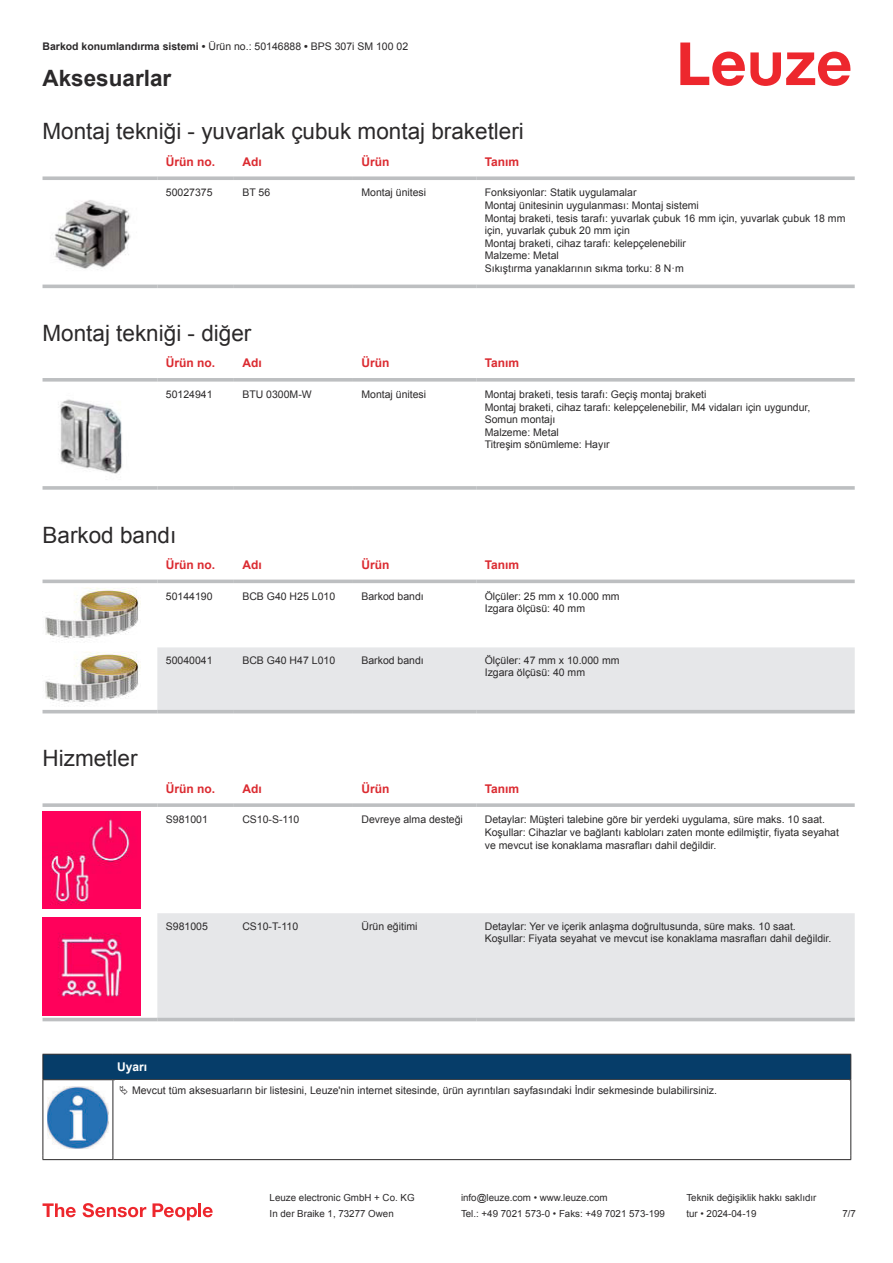
<style>
.page{position:relative;width:893px;height:1263px;background:#fff}
.page>*{position:absolute;margin:0;border:0;box-sizing:border-box;transform-origin:0 0}
.t1{font:22.5px "Arial";color:#2b292a}
.t2{font:700 22.5px "Arial";color:#2b292a}
.t3{font:700 12px "Arial";color:#db2a30}
.t4{font:700 12px "Arial";color:#fff}
.t5{font:10.5px/12.6px "Arial";color:#2b292a}
.t6{font:9.75px "Arial";color:#2b292a}
.s1{font-weight:700}
</style>
<div class="page">
<svg style="left:680px;top:43px;width:170px;height:43px"></svg>
<svg style="left:43px;top:284px;width:812px;height:1px"></svg>
<svg style="left:43px;top:176px;width:114px;height:4px"></svg>
<svg style="left:157px;top:176px;width:77px;height:4px"></svg>
<svg style="left:234px;top:176px;width:119px;height:4px"></svg>
<svg style="left:353px;top:176px;width:123px;height:4px"></svg>
<svg style="left:476px;top:176px;width:379px;height:4px;background:#c4c6c8"></svg>
<hr style="left:43px;top:285px;width:114px;height:3px;background:#bdbfc1">
<hr style="left:157px;top:285px;width:77px;height:3px;background:#bdbfc1">
<hr style="left:234px;top:285px;width:119px;height:3px;background:#bdbfc1">
<hr style="left:353px;top:285px;width:123px;height:3px;background:#bdbfc1">
<hr style="left:476px;top:285px;width:379px;height:3px;background:#bdbfc1">
<img style="left:53px;top:200px;width:78px;height:70px">
<svg style="left:43px;top:378px;width:114px;height:4px"></svg>
<svg style="left:157px;top:378px;width:77px;height:4px"></svg>
<svg style="left:234px;top:378px;width:119px;height:4px"></svg>
<svg style="left:353px;top:378px;width:123px;height:4px"></svg>
<svg style="left:476px;top:378px;width:379px;height:4px;background:#c3c5c7"></svg>
<svg style="left:43px;top:486px;width:114px;height:4px"></svg>
<hr style="left:157px;top:486px;width:77px;height:4px;background:#c5c7c8">
<svg style="left:234px;top:486px;width:119px;height:4px"></svg>
<svg style="left:353px;top:486px;width:123px;height:4px"></svg>
<hr style="left:476px;top:486px;width:379px;height:4px;background:#c5c7c8">
<img style="left:58px;top:399px;width:64px;height:75px">
<svg style="left:43px;top:579px;width:812px;height:135px"></svg>
<div style="left:157px;top:647px;width:698px;height:63px;background:#e6e7e9"></div>
<hr style="left:43px;top:580px;width:114px;height:3px;background:#bdbfc1">
<hr style="left:157px;top:580px;width:77px;height:3px;background:#bdbfc1">
<hr style="left:234px;top:580px;width:119px;height:3px;background:#bdbfc1">
<hr style="left:353px;top:580px;width:123px;height:3px;background:#bdbfc1">
<hr style="left:476px;top:580px;width:379px;height:3px;background:#bdbfc1">
<hr style="left:43px;top:710px;width:114px;height:3px;background:#bdbfc1">
<hr style="left:157px;top:710px;width:77px;height:3px;background:#bdbfc1">
<hr style="left:234px;top:710px;width:119px;height:3px;background:#bdbfc1">
<hr style="left:353px;top:710px;width:123px;height:3px;background:#bdbfc1">
<hr style="left:476px;top:710px;width:379px;height:3px;background:#bdbfc1">
<img style="left:43px;top:587px;width:97px;height:56px">
<img style="left:43px;top:652px;width:97px;height:55px">
<svg style="left:43px;top:811px;width:812px;height:211px"></svg>
<div style="left:157px;top:913px;width:698px;height:105px;background:#e6e7e9"></div>
<svg style="left:43px;top:803px;width:114px;height:4px"></svg>
<svg style="left:157px;top:803px;width:77px;height:4px"></svg>
<svg style="left:234px;top:803px;width:119px;height:4px"></svg>
<svg style="left:353px;top:803px;width:123px;height:4px"></svg>
<svg style="left:476px;top:803px;width:379px;height:4px;background:#c3c5c7"></svg>
<hr style="left:43px;top:1018px;width:114px;height:3px;background:#bdbfc1">
<hr style="left:157px;top:1018px;width:77px;height:3px;background:#bdbfc1">
<hr style="left:234px;top:1018px;width:119px;height:3px;background:#bdbfc1">
<hr style="left:353px;top:1018px;width:123px;height:3px;background:#bdbfc1">
<hr style="left:476px;top:1018px;width:379px;height:3px;background:#bdbfc1">
<img style="left:43px;top:811px;width:97px;height:98px">
<img style="left:43px;top:917px;width:97px;height:98px">
<div style="left:43px;top:1054px;width:808px;height:26px;background:#063d69"></div>
<hr style="left:113px;top:1079px;width:738px;height:1px;background:#2b292a">
<hr style="left:43px;top:1080px;width:1px;height:75px;background:#2b292a">
<hr style="left:113px;top:1080px;width:1px;height:75px;background:#2b292a">
<hr style="left:850px;top:1080px;width:1px;height:75px;background:#2b292a">
<hr style="left:43px;top:1159px;width:70px;height:1px;background:#2b292a">
<hr style="left:113px;top:1159px;width:738px;height:1px;background:#2b292a">
<img style="left:47px;top:1086px;width:61px;height:63px">
<svg style="left:43px;top:1203px;width:33px;height:14px"></svg>
<svg style="left:83px;top:1203px;width:63px;height:14px"></svg>
<svg style="left:153px;top:1203px;width:44px;height:17px"></svg>
<hr style="left:198px;top:1203px;width:3px;height:14px;background:#ed272d">
<svg style="left:203px;top:1207px;width:10px;height:10px"></svg>
<p class="t5" style="left:43px;top:41px;width:367px"><span class="s1">Barkod konumlandırma sistemi •</span> Ürün no.: 50146888 <span class="s1">•</span> BPS 307i SM 100 02</p>
<h1 class="t2" style="left:43px;top:70px;width:130px">Aksesuarlar</h1>
<h1 class="t1" style="left:43px;top:116px;width:483px">Montaj tekniği - yuvarlak çubuk montaj braketleri</h1>
<p class="t3" style="left:166px;top:153px;width:51px">Ürün no.</p>
<p class="t3" style="left:242px;top:153px;width:21px">Adı</p>
<p class="t3" style="left:361px;top:153px;width:29px">Ürün</p>
<p class="t3" style="left:485px;top:153px;width:36px">Tanım</p>
<p class="t5" style="left:166px;top:187px;width:48px">50027375</p>
<p class="t5" style="left:242px;top:187px;width:29px">BT 56</p>
<p class="t5" style="left:361px;top:187px;width:66px">Montaj ünitesi</p>
<p class="t5" style="left:485px;top:186px;width:362px">Fonksiyonlar: Statik uygulamalar<br>Montaj ünitesinin uygulanması: Montaj sistemi<br>Montaj braketi, tesis tarafı: yuvarlak çubuk 16 mm için, yuvarlak çubuk 18 mm için, yuvarlak çubuk 20 mm için<br>Montaj braketi, cihaz tarafı: kelepçelenebilir<br>Malzeme: Metal<br>Sıkıştırma yanaklarının sıkma torku: 8 N·m</p>
<h1 class="t1" style="left:43px;top:318px;width:210px">Montaj tekniği - diğer</h1>
<p class="t3" style="left:166px;top:354px;width:51px">Ürün no.</p>
<p class="t3" style="left:242px;top:354px;width:21px">Adı</p>
<p class="t3" style="left:361px;top:354px;width:29px">Ürün</p>
<p class="t3" style="left:485px;top:354px;width:36px">Tanım</p>
<p class="t5" style="left:166px;top:388px;width:48px">50124941</p>
<p class="t5" style="left:242px;top:389px;width:71px">BTU 0300M-W</p>
<p class="t5" style="left:361px;top:389px;width:66px">Montaj ünitesi</p>
<p class="t5" style="left:485px;top:388px;width:327px">Montaj braketi, tesis tarafı: Geçiş montaj braketi<br>Montaj braketi, cihaz tarafı: kelepçelenebilir, M4 vidaları için uygundur, Somun montajı<br>Malzeme: Metal<br>Titreşim sönümleme: Hayır</p>
<h1 class="t1" style="left:43px;top:519px;width:135px">Barkod bandı</h1>
<p class="t3" style="left:166px;top:556px;width:51px">Ürün no.</p>
<p class="t3" style="left:242px;top:556px;width:21px">Adı</p>
<p class="t3" style="left:361px;top:556px;width:29px">Ürün</p>
<p class="t3" style="left:485px;top:556px;width:36px">Tanım</p>
<p class="t5" style="left:166px;top:589px;width:48px">50144190</p>
<p class="t5" style="left:242px;top:589px;width:94px">BCB G40 H25 L010</p>
<p class="t5" style="left:361px;top:589px;width:64px">Barkod bandı</p>
<p class="t5" style="left:485px;top:589px;width:136px">Ölçüler: 25 mm x 10.000 mm<br>Izgara ölçüsü: 40 mm</p>
<p class="t5" style="left:166px;top:655px;width:48px">50040041</p>
<p class="t5" style="left:242px;top:654px;width:94px">BCB G40 H47 L010</p>
<p class="t5" style="left:361px;top:654px;width:64px">Barkod bandı</p>
<p class="t5" style="left:485px;top:654px;width:136px">Ölçüler: 47 mm x 10.000 mm<br>Izgara ölçüsü: 40 mm</p>
<h1 class="t1" style="left:43px;top:743px;width:96px">Hizmetler</h1>
<p class="t3" style="left:166px;top:780px;width:51px">Ürün no.</p>
<p class="t3" style="left:242px;top:780px;width:21px">Adı</p>
<p class="t3" style="left:361px;top:780px;width:29px">Ürün</p>
<p class="t3" style="left:485px;top:780px;width:36px">Tanım</p>
<p class="t5" style="left:166px;top:813px;width:44px">S981001</p>
<p class="t5" style="left:242px;top:813px;width:58px">CS10-S-110</p>
<p class="t5" style="left:361px;top:813px;width:103px">Devreye alma desteği</p>
<p class="t5" style="left:485px;top:813px;width:356px">Detaylar: Müşteri talebine göre bir yerdeki uygulama, süre maks. 10 saat.<br>Koşullar: Cihazlar ve bağlantı kabloları zaten monte edilmiştir, fiyata seyahat ve mevcut ise konaklama masrafları dahil değildir.</p>
<p class="t5" style="left:166px;top:920px;width:44px">S981005</p>
<p class="t5" style="left:242px;top:920px;width:57px">CS10-T-110</p>
<p class="t5" style="left:361px;top:920px;width:58px">Ürün eğitimi</p>
<p class="t5" style="left:485px;top:920px;width:348px">Detaylar: Yer ve içerik anlaşma doğrultusunda, süre maks. 10 saat.<br>Koşullar: Fiyata seyahat ve mevcut ise konaklama masrafları dahil değildir.</p>
<p class="t4" style="left:117px;top:1058px;width:32px">Uyarı</p>
<p class="t5" style="left:132px;top:1084px;width:586px">Mevcut tüm aksesuarların bir listesini, Leuze'nin internet sitesinde, ürün ayrıntıları sayfasındaki İndir sekmesinde bulabilirsiniz.</p>
<p class="t6" style="left:270px;top:1191px;width:146px">Leuze electronic GmbH + Co. KG</p>
<p class="t6" style="left:461px;top:1191px;width:148px">info@leuze.com • www.leuze.com</p>
<p class="t6" style="left:686px;top:1191px;width:132px">Teknik değişiklik hakkı saklıdır</p>
<p class="t6" style="left:270px;top:1207px;width:126px">In der Braike 1, 73277 Owen</p>
<p class="t6" style="left:461px;top:1207px;width:205px">Tel.: +49 7021 573-0 • Faks: +49 7021 573-199</p>
<p class="t6" style="left:686px;top:1207px;width:72px">tur • 2024-04-19</p>
<p class="t6" style="left:842px;top:1210px;width:15px">7 /7</p>
</div>
